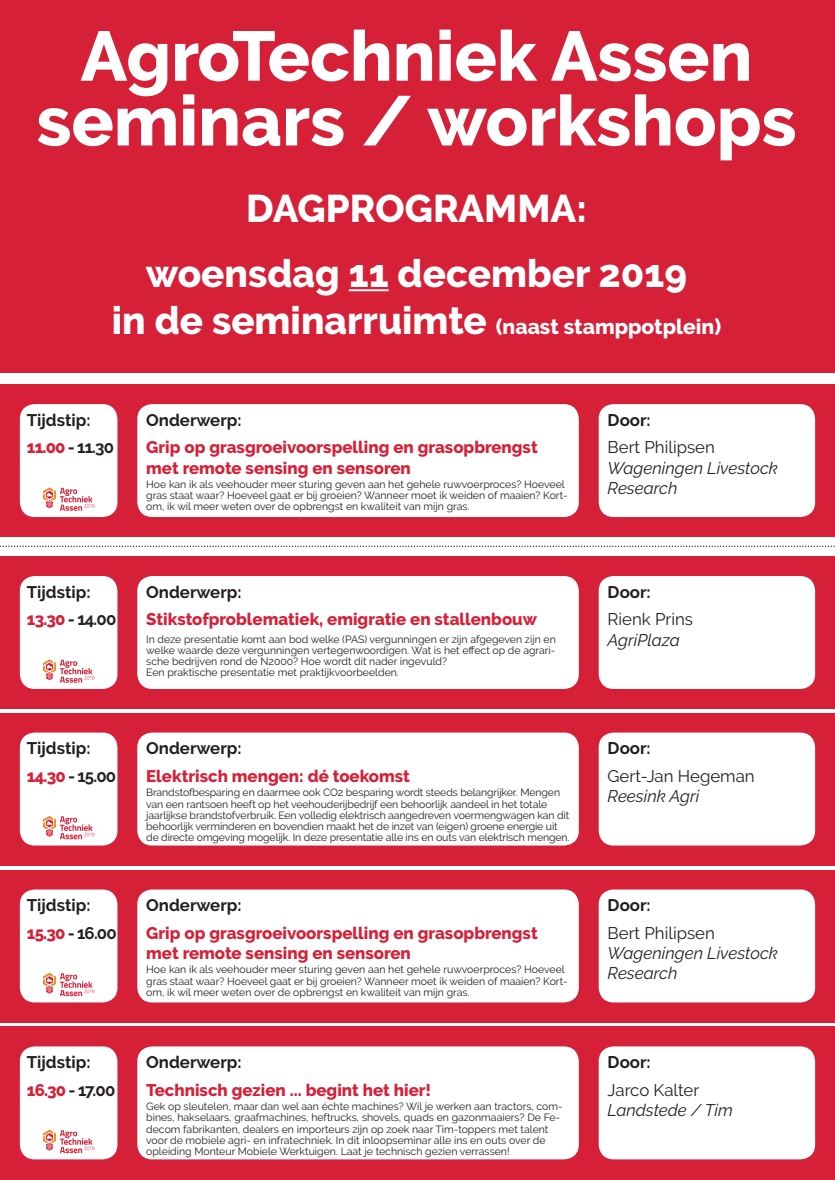
<style>
.page{position:relative;width:835px;height:1180px;background:#fff}
.page>*{position:absolute;margin:0;border:0;box-sizing:border-box;transform-origin:0 0}
.t1{font:800 70px/64.8px "Raleway";color:#fff;text-align:center}
.t2{font:800 38.5px/65.5px "Raleway";color:#fff;text-align:center}
.t3{font:800 21px "Raleway";color:#fff}
.t4{font:800 16.8px/20.2px "Raleway";color:#d52038}
.t5{font:700 16.8px "Raleway";color:#231f20}
.t6{font:italic 16.8px/20.2px "Raleway";color:#231f20}
.t7{font:16.8px "Raleway";color:#231f20}
.t8{font:10.5px/11.2px "Raleway";color:#231f20}
.s1{font-size:38.5px}
.s2{font-weight:800;color:#d52038}
</style>
<div class="page">
<div style="left:0;top:0;width:834px;height:373px;background:#d52038"></div>
<hr style="left:349px;top:289px;width:39px;height:2px;background:#fff">
<div style="left:0;top:384px;width:834px;height:153px;background:#d52038"></div>
<div style="left:137px;top:404px;width:441px;height:113px;background:#fff;border-radius:15px"></div>
<div style="left:598px;top:404px;width:217px;height:113px;background:#fff;border-radius:15px"></div>
<div style="left:20px;top:404px;width:97px;height:113px;background:#fff;border-radius:15px"></div>
<svg style="left:43px;top:487px;width:51px;height:24px"></svg>
<svg style="left:0;top:545px;width:835px;height:2px"></svg>
<div style="left:0;top:556px;width:834px;height:153px;background:#d52038"></div>
<div style="left:137px;top:576px;width:441px;height:113px;background:#fff;border-radius:15px"></div>
<div style="left:598px;top:576px;width:217px;height:113px;background:#fff;border-radius:15px"></div>
<div style="left:20px;top:576px;width:97px;height:113px;background:#fff;border-radius:15px"></div>
<svg style="left:43px;top:659px;width:51px;height:24px"></svg>
<div style="left:0;top:1026px;width:834px;height:154px;background:#d52038"></div>
<div style="left:137px;top:1046px;width:441px;height:113px;background:#fff;border-radius:15px"></div>
<div style="left:598px;top:1046px;width:217px;height:113px;background:#fff;border-radius:15px"></div>
<div style="left:20px;top:1046px;width:97px;height:113px;background:#fff;border-radius:15px"></div>
<svg style="left:43px;top:1129px;width:51px;height:24px"></svg>
<div style="left:0;top:713px;width:834px;height:152px;background:#d52038"></div>
<div style="left:137px;top:732px;width:441px;height:113px;background:#fff;border-radius:15px"></div>
<div style="left:598px;top:732px;width:217px;height:113px;background:#fff;border-radius:15px"></div>
<div style="left:20px;top:732px;width:97px;height:113px;background:#fff;border-radius:15px"></div>
<svg style="left:43px;top:816px;width:51px;height:23px"></svg>
<div style="left:0;top:870px;width:834px;height:152px;background:#d52038"></div>
<div style="left:137px;top:889px;width:441px;height:113px;background:#fff;border-radius:15px"></div>
<div style="left:598px;top:889px;width:217px;height:113px;background:#fff;border-radius:15px"></div>
<div style="left:20px;top:889px;width:97px;height:113px;background:#fff;border-radius:15px"></div>
<svg style="left:43px;top:973px;width:51px;height:23px"></svg>
<h1 class="t1" style="left:36px;top:24px;width:761px">AgroTechniek Assen seminars / workshops</h1>
<h2 class="t2" style="left:146px;top:176px;width:543px">DAGPROGRAMMA: woensdag 11 december 2019</h2>
<h3 class="t3" style="left:112px;top:314px;width:611px"><span class="s1">in de seminarruimte</span> (naast stamppotplein)</h3>
<h3 class="t5" style="left:27px;top:410px;width:65px">Tijdstip:</h3>
<h3 class="t5" style="left:146px;top:410px;width:97px">Onderwerp:</h3>
<h3 class="t5" style="left:607px;top:410px;width:45px">Door:</h3>
<h3 class="t5" style="left:27px;top:438px;width:89px"><span class="s2">11.00</span> - 11.30</h3>
<h3 class="t4" style="left:146px;top:437px;width:393px">Grip op grasgroeivoorspelling en grasopbrengst met remote sensing en sensoren</h3>
<p class="t8" style="left:146px;top:479px;width:422px">Hoe kan ik als veehouder meer sturing geven aan het gehele ruwvoerproces? Hoeveel gras staat waar? Hoeveel gaat er bij groeien? Wanneer moet ik weiden of maaien? Kort&shy;om, ik wil meer weten over de opbrengst en kwaliteit van mijn gras.</p>
<h3 class="t7" style="left:607px;top:438px;width:109px">Bert Philipsen</h3>
<h3 class="t6" style="left:607px;top:457px;width:172px">Wageningen Livestock<br>Research</h3>
<h3 class="t5" style="left:27px;top:582px;width:65px">Tijdstip:</h3>
<h3 class="t5" style="left:146px;top:582px;width:97px">Onderwerp:</h3>
<h3 class="t5" style="left:607px;top:582px;width:45px">Door:</h3>
<h3 class="t5" style="left:27px;top:610px;width:91px"><span class="s2">13.30</span> - 14.00</h3>
<h3 class="t4" style="left:146px;top:609px;width:392px">Stikstofproblematiek, emigratie en stallenbouw</h3>
<p class="t8" style="left:146px;top:633px;width:411px">In deze presentatie komt aan bod welke (PAS) vergunningen er zijn afgegeven zijn en welke waarde deze vergunningen vertegenwoordigen. Wat is het effect op de agrari&shy;sche bedrijven rond de N2000? Hoe wordt dit nader ingevuld?<br>Een praktische presentatie met praktijkvoorbeelden.</p>
<h3 class="t7" style="left:607px;top:610px;width:87px">Rienk Prins</h3>
<h3 class="t6" style="left:607px;top:629px;width:74px">AgriPlaza</h3>
<h3 class="t5" style="left:27px;top:738px;width:65px">Tijdstip:</h3>
<h3 class="t5" style="left:146px;top:738px;width:97px">Onderwerp:</h3>
<h3 class="t5" style="left:607px;top:738px;width:45px">Door:</h3>
<h3 class="t5" style="left:27px;top:766px;width:91px"><span class="s2">14.30</span> - 15.00</h3>
<h3 class="t7" style="left:607px;top:766px;width:148px">Gert-Jan Hegeman</h3>
<h3 class="t6" style="left:607px;top:786px;width:93px">Reesink Agri</h3>
<h3 class="t4" style="left:146px;top:766px;width:265px">Elektrisch mengen: dé toekomst</h3>
<p class="t8" style="left:146px;top:787px;width:425px">Brandstofbesparing en daarmee ook CO2 besparing wordt steeds belangrijker. Mengen van een rantsoen heeft op het veehouderijbedrijf een behoorlijk aandeel in het totale jaarlijkse brandstofverbruik. Een volledig elektrisch aangedreven voermengwagen kan dit behoorlijk verminderen en bovendien maakt het de inzet van (eigen) groene energie uit de directe omgeving mogelijk. In deze presentatie alle ins en outs van elektrisch mengen.</p>
<h3 class="t5" style="left:27px;top:895px;width:65px">Tijdstip:</h3>
<h3 class="t5" style="left:146px;top:895px;width:97px">Onderwerp:</h3>
<h3 class="t5" style="left:607px;top:895px;width:45px">Door:</h3>
<h3 class="t5" style="left:27px;top:923px;width:91px"><span class="s2">15.30</span> - 16.00</h3>
<h3 class="t4" style="left:146px;top:923px;width:393px">Grip op grasgroeivoorspelling en grasopbrengst met remote sensing en sensoren</h3>
<p class="t8" style="left:146px;top:964px;width:422px">Hoe kan ik als veehouder meer sturing geven aan het gehele ruwvoerproces? Hoeveel gras staat waar? Hoeveel gaat er bij groeien? Wanneer moet ik weiden of maaien? Kort&shy;om, ik wil meer weten over de opbrengst en kwaliteit van mijn gras.</p>
<h3 class="t7" style="left:607px;top:923px;width:109px">Bert Philipsen</h3>
<h3 class="t6" style="left:607px;top:943px;width:172px">Wageningen Livestock<br>Research</h3>
<h3 class="t5" style="left:27px;top:1052px;width:65px">Tijdstip:</h3>
<h3 class="t5" style="left:146px;top:1052px;width:97px">Onderwerp:</h3>
<h3 class="t5" style="left:607px;top:1052px;width:45px">Door:</h3>
<h3 class="t5" style="left:27px;top:1080px;width:90px"><span class="s2">16.30</span> - 17.00</h3>
<h3 class="t4" style="left:146px;top:1080px;width:286px">Technisch gezien ... begint het hier!</h3>
<p class="t8" style="left:146px;top:1101px;width:418px">Gek op sleutelen, maar dan wel aan échte machines? Wil je werken aan tractors, com&shy;bines, hakselaars, graafmachines, heftrucks, shovels, quads en gazonmaaiers? De Fe&shy;decom fabrikanten, dealers en importeurs zijn op zoek naar Tim-toppers met talent voor de mobiele agri- en infratechniek. In dit inloopseminar alle ins en outs over de opleiding Monteur Mobiele Werktuigen. Laat je technisch gezien verrassen!</p>
<h3 class="t7" style="left:607px;top:1080px;width:93px">Jarco Kalter</h3>
<h3 class="t6" style="left:607px;top:1100px;width:127px">Landstede / Tim</h3>
</div>
